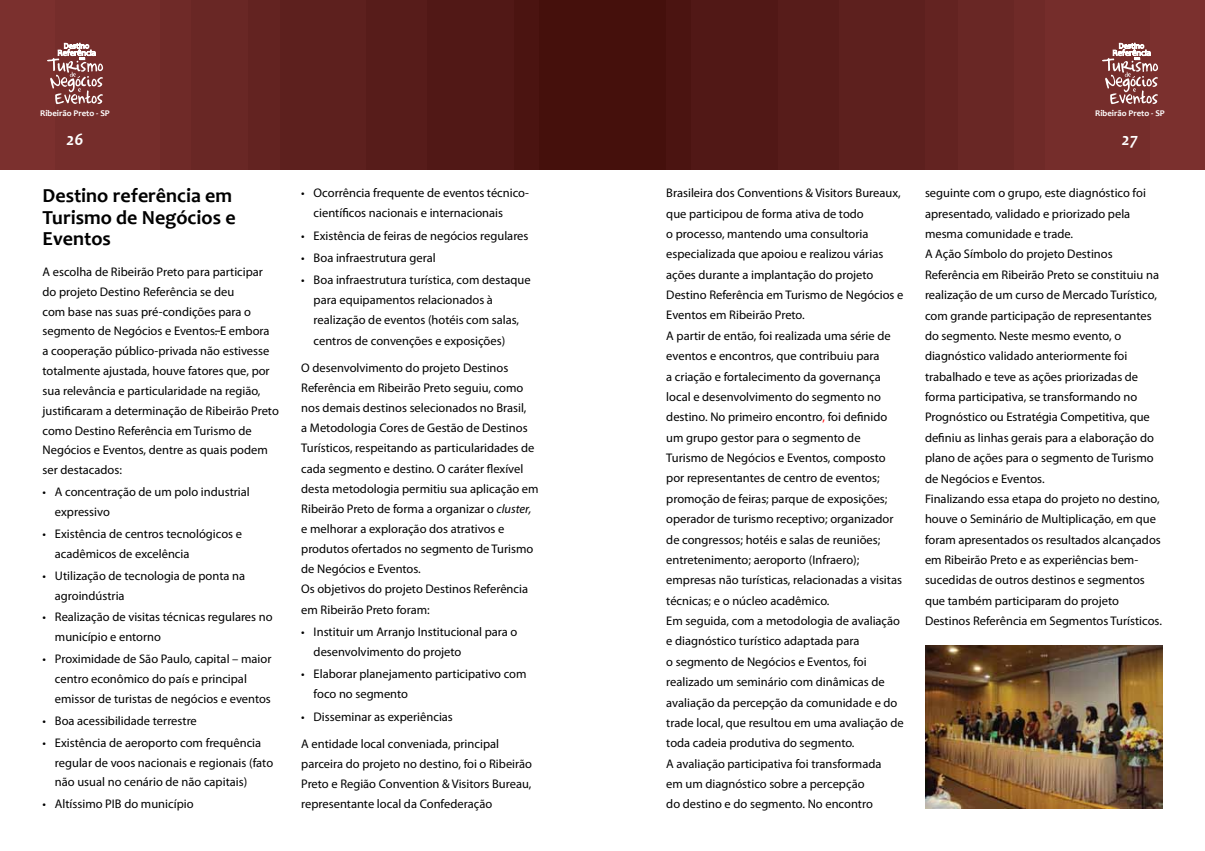
<style>
.page{position:relative;width:1205px;height:851px;background:#fff}
.page>*{position:absolute;margin:0;border:0;box-sizing:border-box;transform-origin:0 0}
.t1{font:700 20px/21.4px "Candara";color:#000}
.t2{font:italic 700 17.5px "Candara";color:#fff}
.t3{font:12.5px/20.4px "Myriad Pro";color:#000}
.t4{font:700 8.75px "Candara";color:#fff}
.s1{font-style:italic}
.s2{color:#f00}
</style>
<div class="page">
<div style="left:510px;top:0;width:92px;height:170px;background:#45100c"></div>
<div style="left:484px;top:0;width:55px;height:170px;background:#4b1411"></div>
<div style="left:387px;top:0;width:127px;height:170px;background:#511816"></div>
<div style="left:353px;top:0;width:73px;height:170px;background:#571c1a"></div>
<div style="left:249px;top:0;width:117px;height:170px;background:#5d201e"></div>
<div style="left:218px;top:0;width:62px;height:170px;background:#632321"></div>
<div style="left:154px;top:0;width:93px;height:170px;background:#692725"></div>
<div style="left:129px;top:0;width:62px;height:170px;background:#6f2a28"></div>
<div style="left:43px;top:0;width:117px;height:170px;background:#752d2b"></div>
<div style="left:0;top:0;width:54px;height:170px;background:#7b302e"></div>
<svg style="left:47px;top:43px;width:56px;height:61px"></svg>
<div style="left:602px;top:0;width:92px;height:170px;background:#45100c"></div>
<div style="left:666px;top:0;width:55px;height:170px;background:#4b1411"></div>
<div style="left:690px;top:0;width:127px;height:170px;background:#511816"></div>
<div style="left:778px;top:0;width:73px;height:170px;background:#571c1a"></div>
<div style="left:839px;top:0;width:117px;height:170px;background:#5d201e"></div>
<div style="left:925px;top:0;width:65px;height:170px;background:#632321"></div>
<div style="left:958px;top:0;width:87px;height:170px;background:#692725"></div>
<div style="left:1014px;top:0;width:62px;height:170px;background:#6f2a28"></div>
<div style="left:1045px;top:0;width:117px;height:170px;background:#752d2b"></div>
<div style="left:1150px;top:0;width:55px;height:170px;background:#7b302e"></div>
<svg style="left:1102px;top:43px;width:56px;height:61px"></svg>
<img style="left:925px;top:645px;width:237px;height:163px">
<p class="t4" style="left:40px;top:108px;width:71px">Ribeirão Preto - SP</p>
<p class="t4" style="left:1095px;top:108px;width:71px">Ribeirão Preto - SP</p>
<h2 class="t2" style="left:66px;top:128px;width:19px">26</h2>
<h2 class="t2" style="left:1122px;top:128px;width:18px">27</h2>
<h1 class="t1" style="left:43px;top:185px;width:195px">Destino referência em<br>Turismo de Negócios e<br>Eventos</h1>
<p class="t3" style="left:43px;top:261px;width:238px;line-height:19.9px">A escolha de Ribeirão Preto para participar do projeto Destino Referência se deu<br>com base nas suas pré-condições para o segmento de Negócios e Eventos. E embora<br>a cooperação público-privada não estivesse totalmente ajustada, houve fatores que, por sua relevância e particularidade na região, justificaram a determinação de Ribeirão Preto como Destino Referência em Turismo de Negócios e Eventos, dentre as quais podem ser destacados:</p>
<p class="t3" style="left:55px;top:481px;width:196px;line-height:19.9px;text-indent:-12px">• A concentração de um polo industrial expressivo</p>
<p class="t3" style="left:55px;top:523px;width:189px;line-height:19.9px;text-indent:-12px">• Existência de centros tecnológicos e acadêmicos de excelência</p>
<p class="t3" style="left:55px;top:565px;width:192px;line-height:19.9px;text-indent:-12px">• Utilização de tecnologia de ponta na agroindústria</p>
<p class="t3" style="left:55px;top:607px;width:219px;line-height:19.9px;text-indent:-12px">• Realização de visitas técnicas regulares no município e entorno</p>
<p class="t3" style="left:55px;top:648px;width:218px;line-height:19.9px;text-indent:-12px">• Proximidade de São Paulo, capital – maior centro econômico do país e principal emissor de turistas de negócios e eventos</p>
<p class="t3" style="left:43px;top:710px;width:156px">• Boa acessibilidade terrestre</p>
<p class="t3" style="left:55px;top:732px;width:220px;line-height:19.8px;text-indent:-12px">• Existência de aeroporto com frequência regular de voos nacionais e regionais (fato não usual no cenário de não capitais)</p>
<p class="t3" style="left:43px;top:793px;width:153px">• Altíssimo PIB do município</p>
<p class="t3" style="left:314px;top:183px;width:217px;text-indent:-12px">• Ocorrência frequente de eventos técnico&shy;científicos nacionais e internacionais</p>
<p class="t3" style="left:301px;top:225px;width:229px">• Existência de feiras de negócios regulares</p>
<p class="t3" style="left:301px;top:247px;width:136px">• Boa infraestrutura geral</p>
<p class="t3" style="left:314px;top:270px;width:219px;text-indent:-12px">• Boa infraestrutura turística, com destaque para equipamentos relacionados à realização de eventos (hotéis com salas, centros de convenções e exposições)</p>
<p class="t3" style="left:301px;top:357px;width:239px">O desenvolvimento do projeto Destinos Referência em Ribeirão Preto seguiu, como nos demais destinos selecionados no Brasil,<br>a Metodologia Cores de Gestão de Destinos Turísticos, respeitando as particularidades de cada segmento e destino. O caráter flexível desta metodologia permitiu sua aplicação em Ribeirão Preto de forma a organizar o <span class="s1">cluster, </span>e melhorar a exploração dos atrativos e produtos ofertados no segmento de Turismo de Negócios e Eventos.<br>Os objetivos do projeto Destinos Referência em Ribeirão Preto foram:</p>
<p class="t3" style="left:314px;top:621px;width:205px;text-indent:-12px">• Instituir um Arranjo Institucional para o desenvolvimento do projeto</p>
<p class="t3" style="left:314px;top:663px;width:214px;text-indent:-12px">• Elaborar planejamento participativo com foco no segmento</p>
<p class="t3" style="left:301px;top:702px;width:199px;line-height:27.2px">• Disseminar as experiências<br>A entidade local conveniada, principal</p>
<p class="t3" style="left:301px;top:753px;width:232px;text-align:justify">parceira do projeto no destino, foi o Ribeirão Preto e Região Convention &amp; Visitors Bureau, representante local da Confederação</p>
<p class="t3" style="left:666px;top:182px;width:239px">Brasileira dos Conventions &amp; Visitors Bureaux, que participou de forma ativa de todo<br>o processo, mantendo uma consultoria especializada que apoiou e realizou várias ações durante a implantação do projeto Destino Referência em Turismo de Negócios e Eventos em Ribeirão Preto.<br>A partir de então, foi realizada uma série de eventos e encontros, que contribuiu para<br>a criação e fortalecimento da governança local e desenvolvimento do segmento no destino. No primeiro encontro<span class="s2">,</span> foi definido um grupo gestor para o segmento de Turismo de Negócios e Eventos, composto por representantes de centro de eventos; promoção de feiras; parque de exposições; operador de turismo receptivo; organizador de congressos; hotéis e salas de reuniões; entretenimento; aeroporto (Infraero); empresas não turísticas, relacionadas a visitas técnicas; e o núcleo acadêmico.<br>Em seguida, com a metodologia de avaliação e diagnóstico turístico adaptada para<br>o segmento de Negócios e Eventos, foi realizado um seminário com dinâmicas de avaliação da percepção da comunidade e do trade local, que resultou em uma avaliação de toda cadeia produtiva do segmento.<br>A avaliação participativa foi transformada<br>em um diagnóstico sobre a percepção<br>do destino e do segmento. No encontro</p>
<p class="t3" style="left:925px;top:183px;width:238px">seguinte com o grupo, este diagnóstico foi apresentado, validado e priorizado pela mesma comunidade e trade.<br>A Ação Símbolo do projeto Destinos Referência em Ribeirão Preto se constituiu na realização de um curso de Mercado Turístico, com grande participação de representantes do segmento. Neste mesmo evento, o diagnóstico validado anteriormente foi trabalhado e teve as ações priorizadas de forma participativa, se transformando no Prognóstico ou Estratégia Competitiva, que definiu as linhas gerais para a elaboração do plano de ações para o segmento de Turismo de Negócios e Eventos.<br>Finalizando essa etapa do projeto no destino, houve o Seminário de Multiplicação, em que foram apresentados os resultados alcançados em Ribeirão Preto e as experiências bem&shy;sucedidas de outros destinos e segmentos que também participaram do projeto Destinos Referência em Segmentos Turísticos.</p>
</div>
